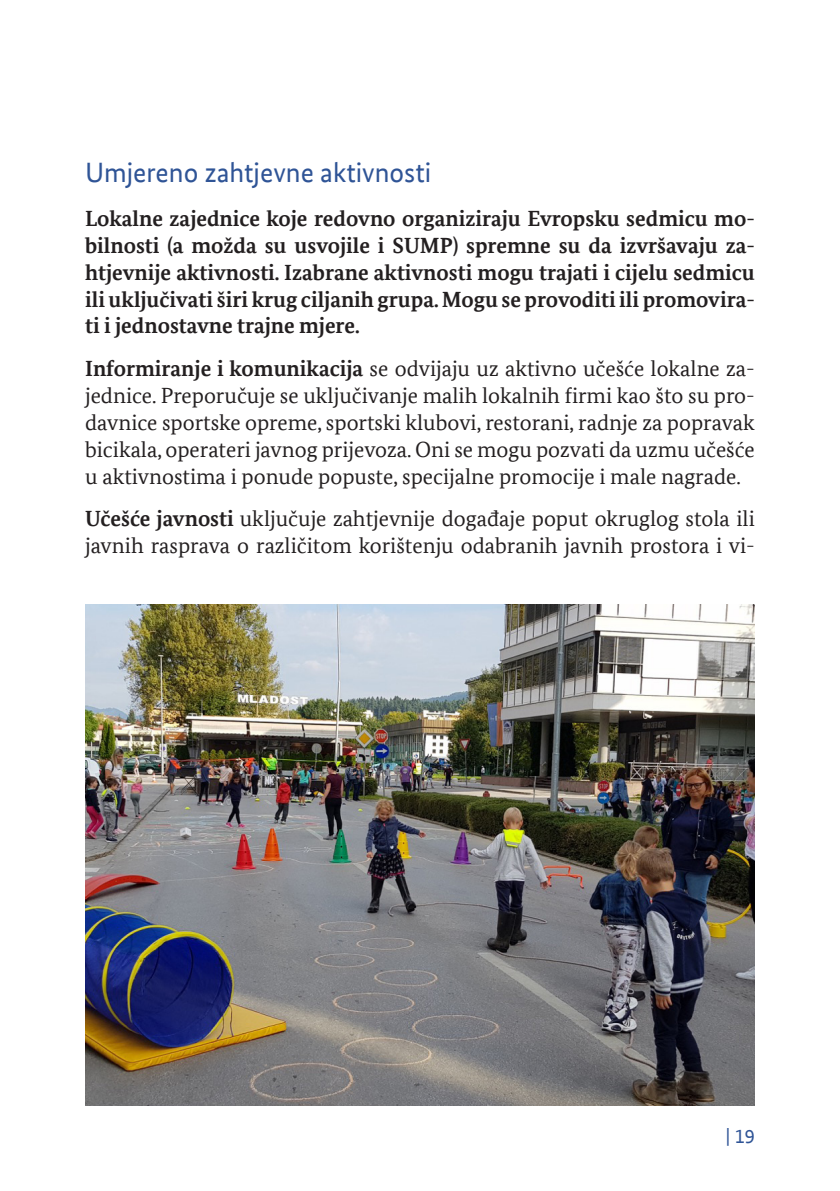
<style>
.page{position:relative;width:840px;height:1191px;background:#fff}
.page>*{position:absolute;margin:0;border:0;box-sizing:border-box;transform-origin:0 0}
.Heading_2{font:28px "Bundes Sans Office";color:#2f5496}
.t1{font:22px/26.8px "Bundes Serif Office";color:#231f20;text-align:justify}
.t2{font:700 22px/26.8px "Bundes Serif Office";color:#231f20;text-align:justify}
.t3{font:20px "Bundes Sans Office";color:#2f5496}
.s1{font-weight:700}
</style>
<div class="page">
<img style="left:85px;top:604px;width:669px;height:502px">
<p class="Heading_2" style="left:85px;top:157px;width:347px">Umjereno zahtjevne aktivnosti</p>
<p class="t2" style="left:85px;top:205px;width:670px">Lokalne zajednice koje redovno organiziraju Evropsku sedmicu mo&shy;bilnosti (a možda su usvojile i SUMP) spremne su da izvršavaju za&shy;htjevnije aktivnosti. Izabrane aktivnosti mogu trajati i cijelu sedmicu ili uključivati širi krug ciljanih grupa. Mogu se provoditi ili promovira&shy;ti i jednostavne trajne mjere.</p>
<p class="t1" style="left:85px;top:355px;width:670px"><span class="s1">Informiranje i komunikacija</span> se odvijaju uz aktivno učešće lokalne za&shy;jednice. Preporučuje se uključivanje malih lokalnih firmi kao što su pro&shy;davnice sportske opreme, sportski klubovi, restorani, radnje za popravak bicikala, operateri javnog prijevoza. Oni se mogu pozvati da uzmu učešće u aktivnostima i ponude popuste, specijalne promocije i male nagrade.</p>
<p class="t1" style="left:85px;top:505px;width:670px"><span class="s1">Učešće javnosti</span> uključuje zahtjevnije događaje poput okruglog stola ili javnih rasprava o različitom korištenju odabranih javnih prostora i vi-</p>
<p class="t3" style="left:725px;top:1124px;width:30px">| 19</p>
</div>
